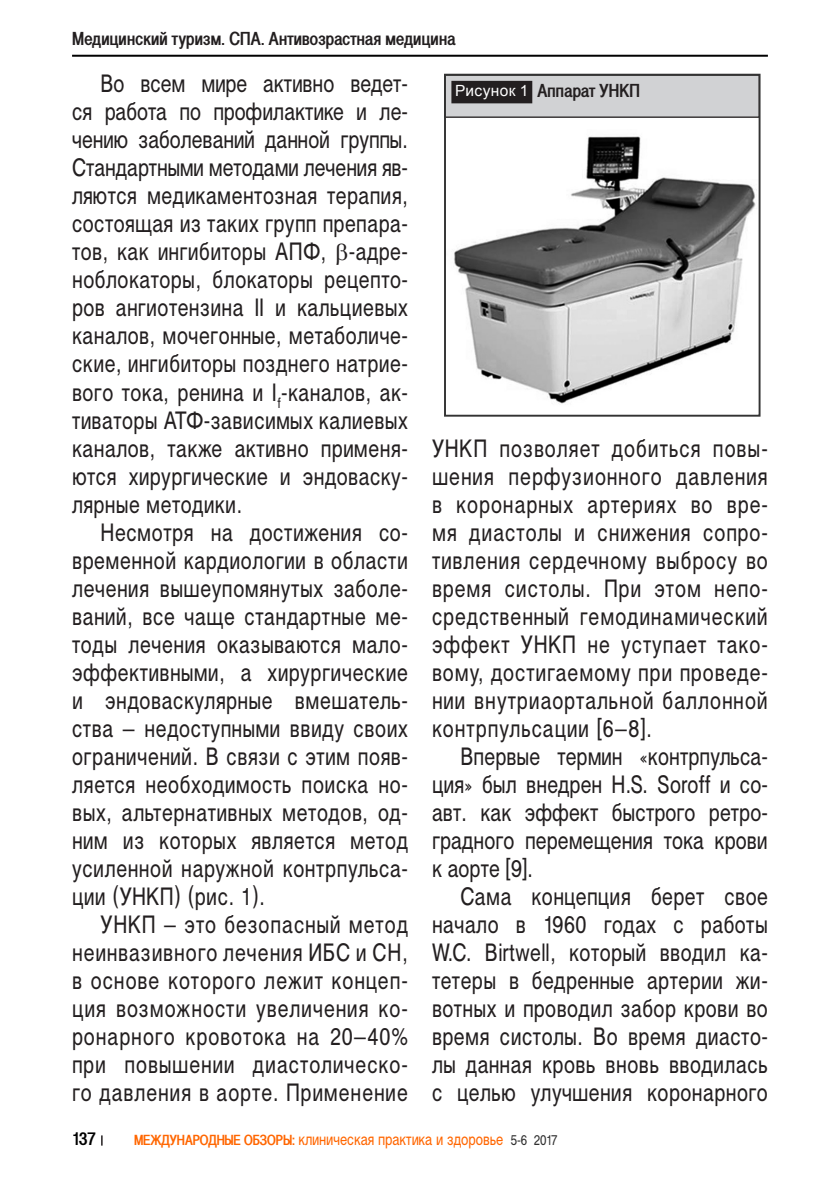
<style>
.page{position:relative;width:840px;height:1191px;background:#fff}
.page>*{position:absolute;margin:0;border:0;box-sizing:border-box;transform-origin:0 0}
.Мн_осн_9{font:24px/28px "Helvetica Narrow";letter-spacing:.02em;color:#231f20;text-align:justify}
.Мн_осн_9-2{font:24px "Helvetica Narrow";color:#231f20}
.Верхний_левый_колонт{font:700 18px "Helvetica Narrow";letter-spacing:.015em;color:#231f20}
.Имя_таблицы{font:700 18px "Helvetica Narrow";letter-spacing:.01em;color:#231f20}
.t1{font:700 18px "Helvetica Narrow";color:#000}
.t2{font:16px "Helvetica Narrow";color:#f60}
.Рисунок{font:15.4px "Arial";letter-spacing:.025em;color:#fff}
.s1{font-weight:700;font-size:14px}
.s2{font-size:14px;color:#303030}
</style>
<div class="page">
<svg style="left:101px;top:1135px;width:2px;height:10px"></svg>
<hr style="left:72px;top:55px;width:695px;height:2px;background:#000">
<img style="left:454px;top:136px;width:303px;height:268px">
<div style="left:444px;top:75px;width:314px;height:42px;background:#d1d2d4"></div>
<div style="left:444px;top:74px;width:315px;height:44px;border:1px solid #231f20"></div>
<div style="left:452px;top:82px;width:79px;height:20px;background:#231f20"></div>
<div style="left:451px;top:81px;width:81px;height:22px;border:2px solid #231f20"></div>
<div style="left:444px;top:74px;width:316px;height:343px;border:2px solid #333"></div>
<p class="Верхний_левый_колонт" style="left:72px;top:29px;width:384px">Медицинский туризм. СПА. Антивозрастная медицина</p>
<p class="Мн_осн_9-2" style="left:100px;top:70px;width:309px">Во всем мире активно ведет-</p>
<p class="Рисунок" style="left:455px;top:81px;width:75px">Рисунок 1</p>
<p class="Имя_таблицы" style="left:537px;top:80px;width:104px">Аппарат УНКП</p>
<p class="Мн_осн_9" style="left:72px;top:98px;width:337px">ся работа по профилактике и ле&shy;чению заболеваний данной группы.<br>Стандартными методами лечения яв&shy;ляются медикаментозная терапия, состоящая из таких групп препара&shy;тов, как ингибиторы АПФ, -адре&shy;ноблокаторы, блокаторы рецепто&shy;ров ангиотензина II и кальциевых каналов, мочегонные, метаболиче&shy;ские, ингибиторы позднего натрие&shy;вого тока, ренина и I<sub>f</sub>-каналов, ак&shy;тиваторы АТФ-зависимых калиевых каналов, также активно применя&shy;ются хирургические и эндоваску&shy;лярные методики.</p>
<p class="Мн_осн_9" style="left:72px;top:518px;width:337px;text-indent:28px">Несмотря на достижения со&shy;временной кардиологии в области лечения вышеупомянутых заболе&shy;ваний, все чаще стандартные ме&shy;тоды лечения оказываются мало&shy;эффективными, а хирургические и эндоваскулярные вмешатель&shy;ства – недоступными ввиду своих ограничений. В связи с этим появ&shy;ляется необходимость поиска но&shy;вых, альтернативных методов, од&shy;ним из которых является метод усиленной наружной контрпульса&shy;ции (УНКП) (рис. 1).</p>
<p class="Мн_осн_9" style="left:72px;top:910px;width:337px;text-indent:28px">УНКП – это безопасный метод неинвазивного лечения ИБС и СН, в основе которого лежит концеп&shy;ция возможности увеличения ко&shy;ронарного кровотока на 20–40% при повышении диастолическо&shy;го давления в аорте. Применение</p>
<p class="Мн_осн_9" style="left:432px;top:434px;width:337px">УНКП позволяет добиться повы&shy;шения перфузионного давления в коронарных артериях во вре&shy;мя диастолы и снижения сопро&shy;тивления сердечному выбросу во время систолы. При этом непо&shy;средственный гемодинамический эффект УНКП не уступает тако&shy;вому, достигаемому при проведе&shy;нии внутриаортальной баллонной контрпульсации [6–8].</p>
<p class="Мн_осн_9" style="left:432px;top:742px;width:337px;text-indent:28px">Впервые термин «контрпульса&shy;ция» был внедрен Н.S. Soroff и со&shy;авт. как эффект быстрого ретро&shy;градного перемещения тока крови к аорте [9].</p>
<p class="Мн_осн_9" style="left:432px;top:882px;width:337px;text-indent:28px">Сама концепция берет свое начало в 1960 годах с работы W.C. Birtwell, который вводил ка&shy;тетеры в бедренные артерии жи&shy;вотных и проводил забор крови во время систолы. Во время диасто&shy;лы данная кровь вновь вводилась с целью улучшения коронарного</p>
<p class="t1" style="left:72px;top:1129px;width:25px">137</p>
<p class="t2" style="left:134px;top:1130px;width:425px"><span class="s1">МЕЖДУНАРОДНЫЕ ОБЗОРЫ:</span> клиническая практика и здоровье <span class="s2">5-6 2017</span></p>
</div>
